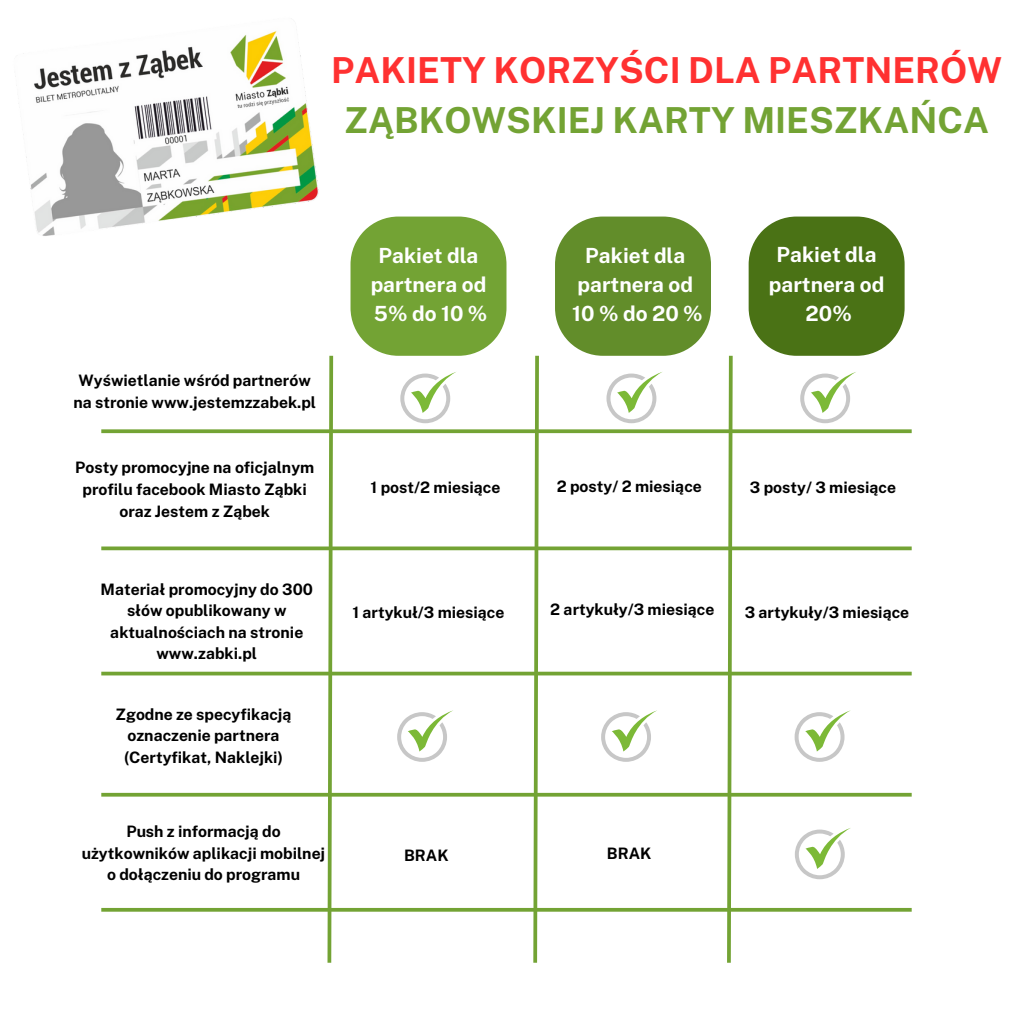
<style>
.page{position:relative;width:1013px;height:1013px;background:#fff}
.page>*{position:absolute;margin:0;border:0;box-sizing:border-box;transform-origin:0 0}
.t1{font:700 35.75px/49.8px "Public Sans";color:#ff3131;text-align:center}
.t2{font:700 20.88px/29px "Public Sans";color:#fff;text-align:center}
.t3{font:700 15.75px/21.5px "Public Sans";color:#000;text-align:center}
.s1{color:#73a334}
</style>
<div class="page">
<img style="left:23px;top:30px;width:296px;height:206px">
<svg style="left:101px;top:429px;width:810px;height:4px;background:#7fab46"></svg>
<svg style="left:101px;top:546px;width:810px;height:4px;background:#84ae4d"></svg>
<svg style="left:101px;top:671px;width:810px;height:4px;background:#8bb357"></svg>
<svg style="left:101px;top:792px;width:810px;height:4px;background:#91b760"></svg>
<hr style="left:101px;top:908px;width:810px;height:3px;background:#73a334">
<svg style="left:325px;top:355px;width:10px;height:608px"></svg>
<svg style="left:531px;top:355px;width:10px;height:608px"></svg>
<svg style="left:725px;top:355px;width:9px;height:608px"></svg>
<svg style="left:350px;top:216px;width:156px;height:140px;background:#80ab47"></svg>
<svg style="left:555px;top:216px;width:156px;height:140px;background:#70973e"></svg>
<svg style="left:748px;top:216px;width:156px;height:140px;background:#5b7f2b"></svg>
<svg style="left:400px;top:372px;width:56px;height:51px"></svg>
<svg style="left:606px;top:372px;width:56px;height:51px"></svg>
<svg style="left:800px;top:372px;width:56px;height:51px"></svg>
<svg style="left:397px;top:710px;width:56px;height:51px"></svg>
<svg style="left:601px;top:710px;width:56px;height:51px"></svg>
<svg style="left:794px;top:710px;width:56px;height:51px"></svg>
<svg style="left:795px;top:828px;width:56px;height:51px"></svg>
<h1 class="t1" style="left:331px;top:45px;width:672px">PAKIETY KORZYŚCI DLA PARTNERÓW<br><span class="s1">ZĄBKOWSKIEJ KARTY MIESZKAŃCA</span></h1>
<p class="t3" style="left:73px;top:369px;width:244px">Wyświetlanie wśród partnerów na stronie www.jestemzzabek.pl</p>
<p class="t3" style="left:75px;top:457px;width:241px">Posty promocyjne na oficjalnym profilu facebook Miasto Ząbki oraz Jestem z Ząbek</p>
<p class="t3" style="left:101px;top:578px;width:214px">Materiał promocyjny do 300 słów opublikowany w aktualnościach na stronie www.zabki.pl</p>
<p class="t3" style="left:115px;top:703px;width:177px">Zgodne ze specyfikacją oznaczenie partnera (Certyfikat, Naklejki)</p>
<p class="t3" style="left:82px;top:820px;width:245px">Push z informacją do użytkowników aplikacji mobilnej o dołączeniu do programu</p>
<h2 class="t2" style="left:370px;top:241px;width:118px">Pakiet dla partnera od<br>5%do10%</h2>
<h2 class="t2" style="left:572px;top:241px;width:132px">Pakiet dla partnera od<br>10%do20%</h2>
<h2 class="t2" style="left:768px;top:240px;width:117px">Pakiet dla partnera od<br>20%</h2>
<p class="t3" style="left:370px;top:476px;width:131px">1 post/2 miesiące</p>
<p class="t3" style="left:556px;top:475px;width:147px">2 posty/ 2 miesiące</p>
<p class="t3" style="left:750px;top:476px;width:148px">3 posty/ 3 miesiące</p>
<p class="t3" style="left:352px;top:601px;width:153px">1 artykuł/3 miesiące</p>
<p class="t3" style="left:550px;top:599px;width:166px">2 artykuły/3 miesiące</p>
<p class="t3" style="left:744px;top:601px;width:166px">3 artykuły/3 miesiące</p>
<p class="t3" style="left:404px;top:844px;width:46px">BRAK</p>
<p class="t3" style="left:607px;top:842px;width:46px">BRAK</p>
</div>
